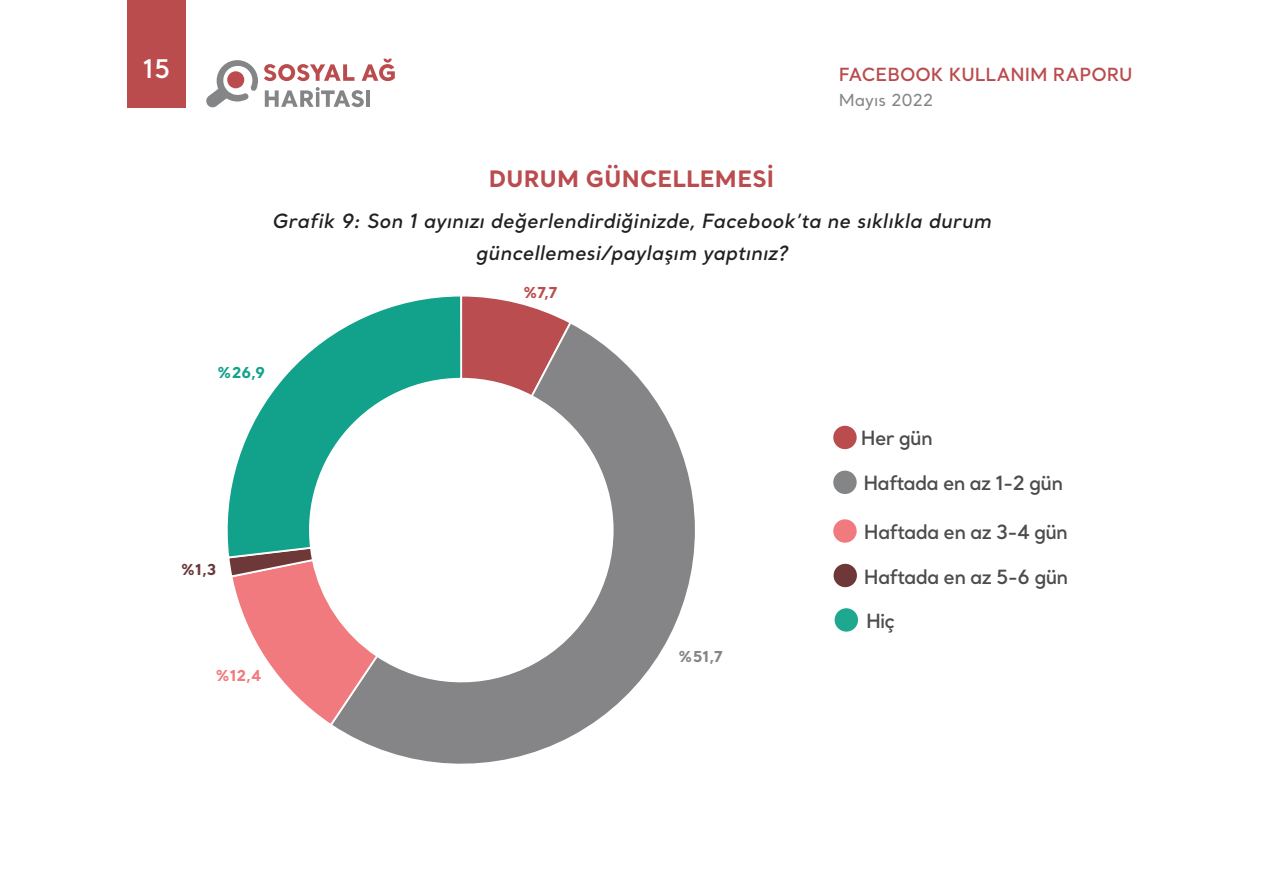
<style>
.page{position:relative;width:1263px;height:893px;background:#fff}
.page>*{position:absolute;margin:0;border:0;box-sizing:border-box;transform-origin:0 0}
.t1{font:600 25.5px "Santral";color:#fff}
.ANA_METIN{font:700 22.5px "Santral";letter-spacing:.01em;color:#ba4c4e}
.ANA_METIN-2{font:italic 600 19.5px "Santral";letter-spacing:.01em;color:#231f20}
.t2{font:600 19.5px "Santral";letter-spacing:-.04em;color:#4b4c4b}
.t3{font:600 18px "Santral";color:#ba4c4e}
.t4{font:500 16.5px "Santral";color:#848587}
.t5{font:700 15px "Santral";color:#848587}
.t6{font:700 15px "Santral";color:#f17a7c}
.t7{font:700 15px "Santral";color:#12a28b}
.t8{font:700 15px "Santral";color:#ba4c4d}
.t9{font:700 15px "Santral";color:#6c383a}
</style>
<div class="page">
<svg style="left:206px;top:60px;width:52px;height:48px"></svg>
<svg style="left:264px;top:64px;width:90px;height:17px"></svg>
<svg style="left:362px;top:59px;width:33px;height:22px"></svg>
<svg style="left:265px;top:87px;width:99px;height:20px"></svg>
<hr style="left:366px;top:90px;width:4px;height:17px;background:#848587">
<div style="left:128px;top:0;width:58px;height:107px;background:#ba4c4e"></div>
<div style="left:833px;top:564px;width:24px;height:23px;background:#6e3838;border-radius:50%"></div>
<div style="left:835px;top:608px;width:23px;height:24px;background:#1fa890;border-radius:50%"></div>
<div style="left:833px;top:519px;width:24px;height:24px;background:#f07a7d;border-radius:50%"></div>
<div style="left:833px;top:471px;width:24px;height:23px;background:#848587;border-radius:50%"></div>
<div style="left:833px;top:426px;width:24px;height:23px;background:#ba4c4d;border-radius:50%"></div>
<svg style="left:463px;top:296px;width:100px;height:24px"></svg>
<svg style="left:336px;top:320px;width:359px;height:444px"></svg>
<svg style="left:229px;top:559px;width:150px;height:168px"></svg>
<svg style="left:227px;top:296px;width:236px;height:263px"></svg>
<h1 class="t1" style="left:143px;top:52px;width:29px">15</h1>
<p class="t3" style="left:839px;top:62px;width:295px">FACEBOOK KULLANIM RAPORU</p>
<p class="t4" style="left:839px;top:90px;width:96px">Mayıs 2022</p>
<p class="ANA_METIN" style="left:489px;top:163px;width:287px">DURUM GÜNCELLEMESİ</p>
<p class="ANA_METIN-2" style="left:272px;top:208px;width:721px">Grafik 9: Son 1 ayınızı değerlendirdiğinizde, Facebook’ta ne sıklıkla durum</p>
<p class="ANA_METIN-2" style="left:476px;top:240px;width:313px">güncellemesi/paylaşım yaptınız?</p>
<p class="t8" style="left:523px;top:282px;width:36px">%7,7</p>
<p class="t7" style="left:217px;top:362px;width:49px">%26,9</p>
<p class="t9" style="left:181px;top:559px;width:37px">%1,3</p>
<p class="t6" style="left:215px;top:665px;width:47px">%12,4</p>
<p class="t5" style="left:678px;top:646px;width:46px">%51,7</p>
<p class="t2" style="left:861px;top:425px;width:73px">Her gün</p>
<p class="t2" style="left:863px;top:469px;width:201px">Haftada en az 1-2 gün</p>
<p class="t2" style="left:864px;top:519px;width:205px">Haftada en az 3-4 gün</p>
<p class="t2" style="left:864px;top:564px;width:206px">Haftada en az 5-6 gün</p>
<p class="t2" style="left:866px;top:608px;width:31px">Hiç</p>
</div>
